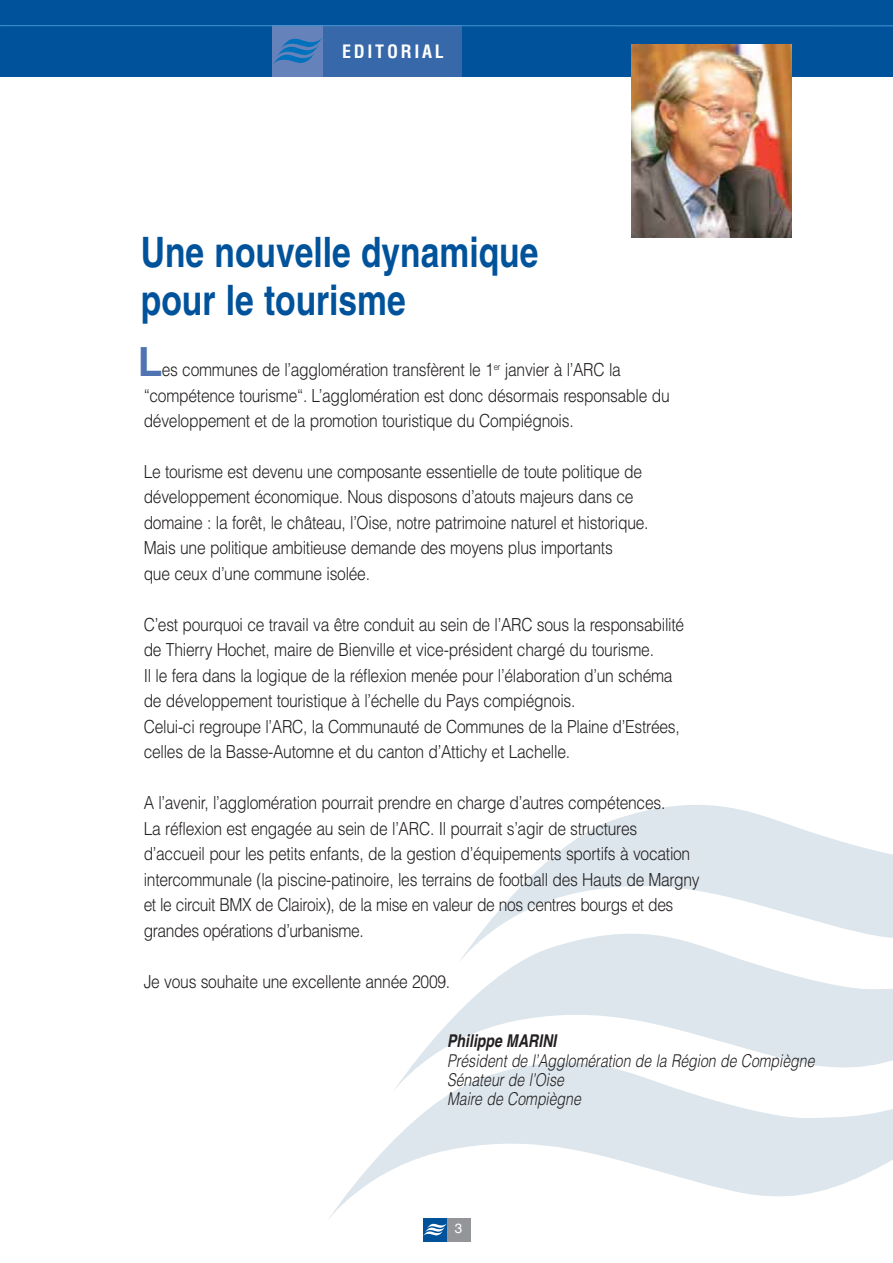
<style>
.page{position:relative;width:893px;height:1263px;background:#fff}
.page>*{position:absolute;margin:0;border:0;box-sizing:border-box;transform-origin:0 0}
.t1{font:700 42px/48px "Helvetica";color:#00539b;scale:.8 1}
.t2{font:700 40.35px "Helvetica";color:#4f74b1}
.t3{font:300 18px/25.5px "Helvetica";letter-spacing:-.015em;color:#231f20;scale:.87 1}
.t4{font:700 condensed 18px "Helvetica";letter-spacing:.15em;color:#fff}
.t5{font:italic 300 17.7px/19.4px "Helvetica";color:#231f20;scale:.8 1}
.t6{font:italic 700 17.7px "Helvetica";color:#231f20;scale:.8 1}
.t7{font:13.5px "Helvetica";color:#fff}
</style>
<div class="page">
<svg style="left:329px;top:1093px;width:564px;height:128px"></svg>
<svg style="left:394px;top:964px;width:499px;height:129px;fill:#dce6ec"></svg>
<svg style="left:460px;top:805px;width:433px;height:159px"></svg>
<div style="left:0;top:0;width:893px;height:77px;background:#00539b"></div>
<div style="left:272px;top:26px;width:52px;height:51px;background:#6682ba"></div>
<svg style="left:273px;top:38px;width:49px;height:26px"></svg>
<div style="left:324px;top:26px;width:138px;height:51px;background:#3768a9"></div>
<hr style="left:0;top:25px;width:893px;height:1px;background:#4395d1">
<div style="left:447px;top:1218px;width:23px;height:23px;background:#939598"></div>
<div style="left:423px;top:1218px;width:24px;height:23px;background:#00539b"></div>
<svg style="left:423px;top:1223px;width:24px;height:13px"></svg>
<img style="left:631px;top:44px;width:161px;height:194px">
<p class="t4" style="left:342px;top:44px;width:103px">EDITORIAL</p>
<h1 class="t1" style="left:141px;top:232px;width:498px">Une nouvelle dynamique pour le tourisme</h1>
<h2 class="t2" style="left:138px;top:347px;width:26px">L</h2>
<p class="t3" style="left:144px;top:359px;width:606px;text-indent:18px">es communes de l’agglomération transfèrent le 1<sup>er</sup> janvier à l’ARC la “compétence tourisme“. L’agglomération est donc désormais responsable du développement et de la promotion touristique du Compiégnois.</p>
<p class="t3" style="left:144px;top:461px;width:582px">Le tourisme est devenu une composante essentielle de toute politique de développement économique. Nous disposons d’atouts majeurs dans ce domaine : la forêt, le château, l’Oise, notre patrimoine naturel et historique.<br>Mais une politique ambitieuse demande des moyens plus importants<br>que ceux d’une commune isolée.</p>
<p class="t3" style="left:144px;top:614px;width:623px">C’est pourquoi ce travail va être conduit au sein de l’ARC sous la responsabilité de Thierry Hochet, maire de Bienville et vice-président chargé du tourisme.<br>Il le fera dans la logique de la réflexion menée pour l’élaboration d’un schéma de développement touristique à l’échelle du Pays compiégnois.<br>Celui-ci regroupe l’ARC, la Communauté de Communes de la Plaine d’Estrées, celles de la Basse-Automne et du canton d’Attichy et Lachelle.</p>
<p class="t3" style="left:144px;top:792px;width:640px">A l’avenir, l’agglomération pourrait prendre en charge d’autres compétences.<br>La réflexion est engagée au sein de l’ARC. Il pourrait s’agir de structures d’accueil pour les petits enfants, de la gestion d’équipements sportifs à vocation intercommunale (la piscine-patinoire, les terrains de football des Hauts de Margny et le circuit BMX de Clairoix), de la mise en valeur de nos centres bourgs et des grandes opérations d’urbanisme.</p>
<p class="t3" style="left:144px;top:970px;width:354px">Je vous souhaite une excellente année 2009.</p>
<p class="t6" style="left:447px;top:1035px;width:138px">Philippe MARINI</p>
<p class="t5" style="left:447px;top:1052px;width:461px">Président de l’Agglomération de la Région de Compiègne<br>Sénateur de l’Oise<br>Maire de Compiègne</p>
<p class="t7" style="left:455px;top:1223px;width:9px">3</p>
</div>
